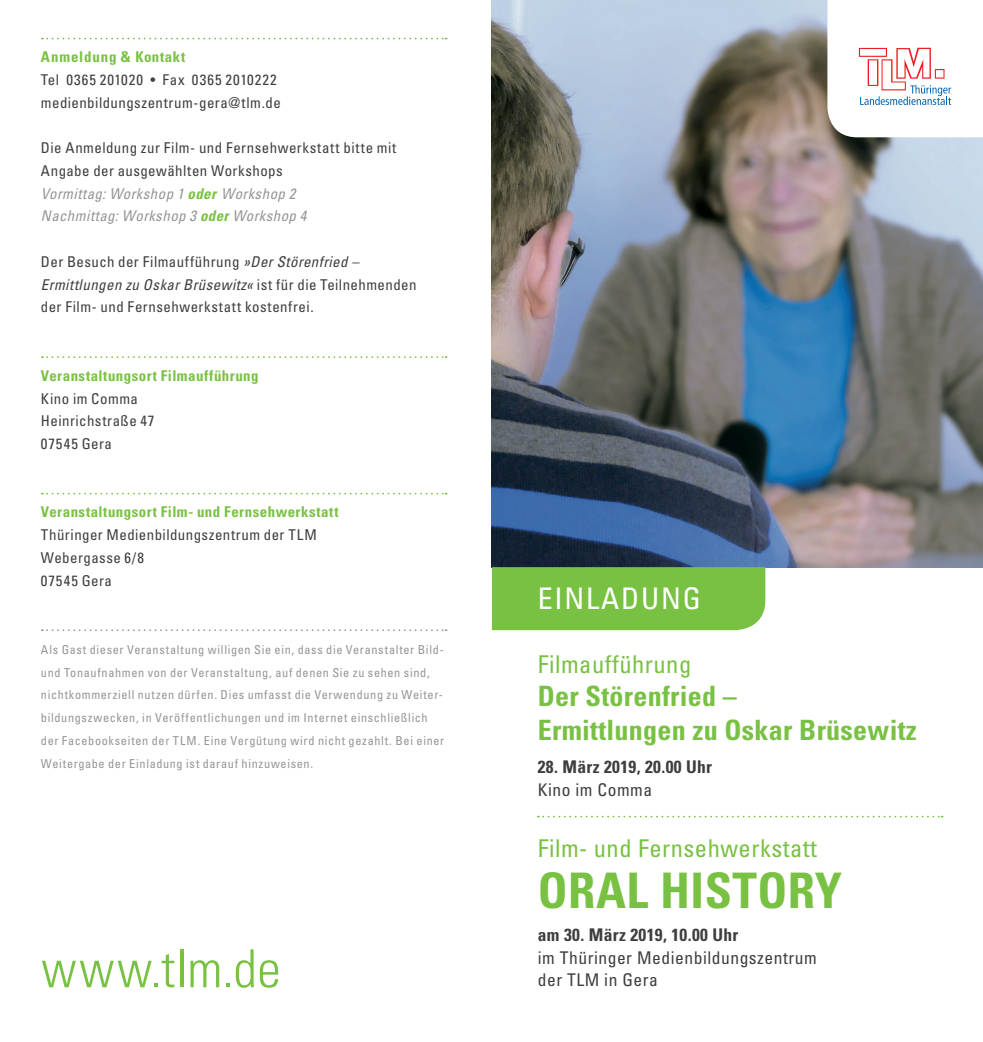
<style>
.page{position:relative;width:983px;height:1042px;background:#fff}
.page>*{position:absolute;margin:0;border:0;box-sizing:border-box;transform-origin:0 0}
.t1{font:300 condensed 52.5px "Univers";letter-spacing:.01em;color:#79c142}
.t2{font:700 condensed 49px "Univers";letter-spacing:.01em;color:#79c142}
.t3{font:condensed 29.75px "Univers";letter-spacing:.06em;color:#fff}
.t4{font:700 condensed 28px/33.2px "Univers";letter-spacing:.01em;color:#79c142}
.t5{font:condensed 24.5px "Univers";letter-spacing:.02em;color:#79c142}
.t6{font:condensed 17.5px/22.8px "Univers";letter-spacing:.03em;color:#3e3e3f}
.t7{font:700 condensed 17.5px "Univers";letter-spacing:.02em;color:#3e3e3f}
.t8{font:condensed 14.88px/22.8px "Univers";letter-spacing:.03em;color:#3e3e3f}
.t9{font:700 condensed 14.88px "Univers";letter-spacing:.035em;color:#79c142}
.t10{font:condensed 12.25px/22.8px "Univers";letter-spacing:.05em;color:#939598}
.s1{font-style:italic;color:#939598}
.s2{font-weight:700;font-style:italic;color:#79c142}
.s3{font-style:italic}
</style>
<div class="page">
<img style="left:492px;top:0;width:490px;height:567px">
<svg style="left:827px;top:0;width:155px;height:137px"></svg>
<svg style="left:42px;top:38px;width:404px;height:1px"></svg>
<svg style="left:42px;top:356px;width:404px;height:2px"></svg>
<svg style="left:42px;top:493px;width:404px;height:1px"></svg>
<svg style="left:42px;top:629px;width:404px;height:2px"></svg>
<div style="left:492px;top:567px;width:273px;height:63px;background:#79c142"></div>
<svg style="left:537px;top:816px;width:405px;height:1px"></svg>
<p class="t9" style="left:41px;top:48px;width:146px">Anmeldung &amp; Kontakt</p>
<p class="t8" style="left:41px;top:68px;width:241px">Tel 0365 201020 • Fax 0365 2010222 medienbildungszentrum-gera@tlm.de</p>
<p class="t8" style="left:41px;top:136px;width:357px">Die Anmeldung zur Film- und Fernsehwerkstatt bitte mit Angabe der ausgewählten Workshops<br><span class="s1">Vormittag: Workshop 1</span> <span class="s2">oder</span> <span class="s1">Workshop 2<br>Nachmittag: Workshop 3</span> <span class="s2">oder</span> <span class="s1">Workshop 4</span></p>
<p class="t8" style="left:41px;top:250px;width:377px">Der Besuch der Filmaufführung <span class="s3">»Der Störenfried –<br>Ermittlungen zu Oskar Brüsewitz«</span> ist für die Teilnehmenden der Film- und Fernsehwerkstatt kostenfrei.</p>
<p class="t9" style="left:41px;top:366px;width:219px">Veranstaltungsort Filmaufführung</p>
<p class="t8" style="left:41px;top:386px;width:115px">Kino im Comma<br>Heinrichstraße 47<br>07545 Gera</p>
<p class="t9" style="left:41px;top:503px;width:299px">Veranstaltungsort Film- und Fernsehwerkstatt</p>
<p class="t8" style="left:41px;top:523px;width:277px">Thüringer Medienbildungszentrum der TLM<br>Webergasse 6/8<br>07545 Gera</p>
<p class="t10" style="left:41px;top:638px;width:405px">Als Gast dieser Veranstaltung willigen Sie ein, dass die Veranstalter Bild&shy;und Tonaufnahmen von der Veranstaltung, auf denen Sie zu sehen sind, nichtkommerziell nutzen dürfen. Dies umfasst die Verwendung zu Weiter&shy;bildungszwecken, in Veröffentlichungen und im Internet einschließlich der Facebookseiten der TLM. Eine Vergütung wird nicht gezahlt. Bei einer Weitergabe der Einladung ist darauf hinzuweisen.</p>
<h1 class="t1" style="left:41px;top:937px;width:241px">www.tlm.de</h1>
<h3 class="t3" style="left:537px;top:580px;width:165px">EINLADUNG</h3>
<h3 class="t5" style="left:537px;top:649px;width:155px">Filmaufführung</h3>
<h3 class="t4" style="left:537px;top:679px;width:380px">Der Störenfried –<br>Ermittlungen zu Oskar Brüsewitz</h3>
<p class="t7" style="left:537px;top:756px;width:176px">28. März 2019, 20.00 Uhr</p>
<p class="t6" style="left:537px;top:777px;width:116px">Kino im Comma</p>
<h3 class="t5" style="left:537px;top:832px;width:280px">Film- und Fernsehwerkstatt</h3>
<h2 class="t2" style="left:537px;top:860px;width:306px">ORAL HISTORY</h2>
<p class="t7" style="left:537px;top:924px;width:202px">am 30. März 2019, 10.00 Uhr</p>
<p class="t6" style="left:537px;top:945px;width:280px">im Thüringer Medienbildungszentrum der TLM in Gera</p>
</div>
